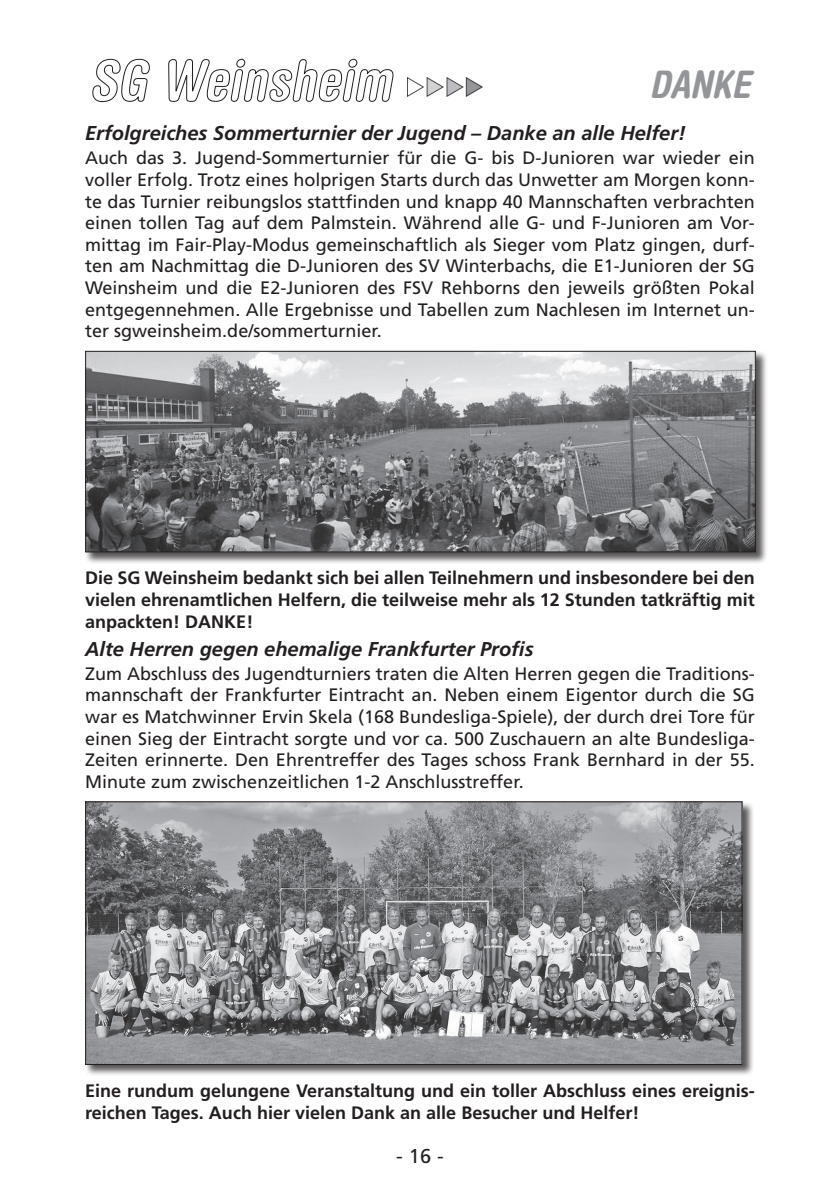
<style>
.page{position:relative;width:840px;height:1191px;background:#fff}
.page>*{position:absolute;margin:0;border:0;box-sizing:border-box;transform-origin:0 0}
.t1{font:italic 700 condensed 38px "Helvetica Rounded";color:#939598}
.t2{font:italic 700 20px "Frutiger";color:#231f20}
.t3{font:20px "Frutiger";color:#231f20}
.t4{font:18px/21.6px "Frutiger";color:#231f20;text-align:justify}
.t5{font:700 18px/21.6px "Frutiger";color:#231f20;text-align:justify}
</style>
<div class="page">
<svg style="left:92px;top:59px;width:58px;height:43px"></svg>
<svg style="left:168px;top:58px;width:225px;height:44px"></svg>
<img style="left:407px;top:78px;width:75px;height:19px">
<div style="left:84px;top:350px;width:683px;height:214px;background:#231f20;opacity:.75"></div>
<img style="left:87px;top:353px;width:666px;height:197px">
<div style="left:85px;top:351px;width:670px;height:201px;border:1px solid #231f20"></div>
<div style="left:84px;top:800px;width:669px;height:276px;background:#231f20;opacity:.75"></div>
<img style="left:87px;top:803px;width:653px;height:260px">
<div style="left:85px;top:801px;width:657px;height:264px;border:1px solid #231f20"></div>
<h1 class="t1" style="left:649px;top:61px;width:102px">DANKE</h1>
<p class="t2" style="left:85px;top:122px;width:602px">Erfolgreiches Sommerturnier der Jugend – Danke an alle Helfer!</p>
<p class="t4" style="left:85px;top:147px;width:671px">Auch das 3. Jugend-Sommerturnier für die G- bis D-Junioren war wieder ein voller Erfolg. Trotz eines holprigen Starts durch das Unwetter am Morgen konn&shy;te das Turnier reibungslos stattfinden und knapp 40 Mannschaften verbrachten einen tollen Tag auf dem Palmstein. Während alle G- und F-Junioren am Vor&shy;mittag im Fair-Play-Modus gemeinschaftlich als Sieger vom Platz gingen, durf&shy;ten am Nachmittag die D-Junioren des SV Winterbachs, die E1-Junioren der SG Weinsheim und die E2-Junioren des FSV Rehborns den jeweils größten Pokal entgegennehmen. Alle Ergebnisse und Tabellen zum Nachlesen im Internet un&shy;ter sgweinsheim.de/sommerturnier.</p>
<p class="t5" style="left:85px;top:567px;width:670px">Die SG Weinsheim bedankt sich bei allen Teilnehmern und insbesondere bei den vielen ehrenamtlichen Helfern, die teilweise mehr als 12 Stunden tatkräftig mit anpackten! DANKE!</p>
<p class="t2" style="left:85px;top:637px;width:449px">Alte Herren gegen ehemalige Frankfurter Profis</p>
<p class="t4" style="left:85px;top:662px;width:671px">Zum Abschluss des Jugendturniers traten die Alten Herren gegen die Traditions&shy;mannschaft der Frankfurter Eintracht an. Neben einem Eigentor durch die SG war es Matchwinner Ervin Skela (168 Bundesliga-Spiele), der durch drei Tore für einen Sieg der Eintracht sorgte und vor ca. 500 Zuschauern an alte Bundesliga-Zeiten erinnerte. Den Ehrentreffer des Tages schoss Frank Bernhard in der 55.<br>Minute zum zwischenzeitlichen 1-2 Anschlusstreffer.</p>
<p class="t5" style="left:85px;top:1079px;width:671px">Eine rundum gelungene Veranstaltung und ein toller Abschluss eines ereignis&shy;reichen Tages. Auch hier vielen Dank an alle Besucher und Helfer!</p>
<p class="t3" style="left:396px;top:1144px;width:49px">- 16 -</p>
</div>
